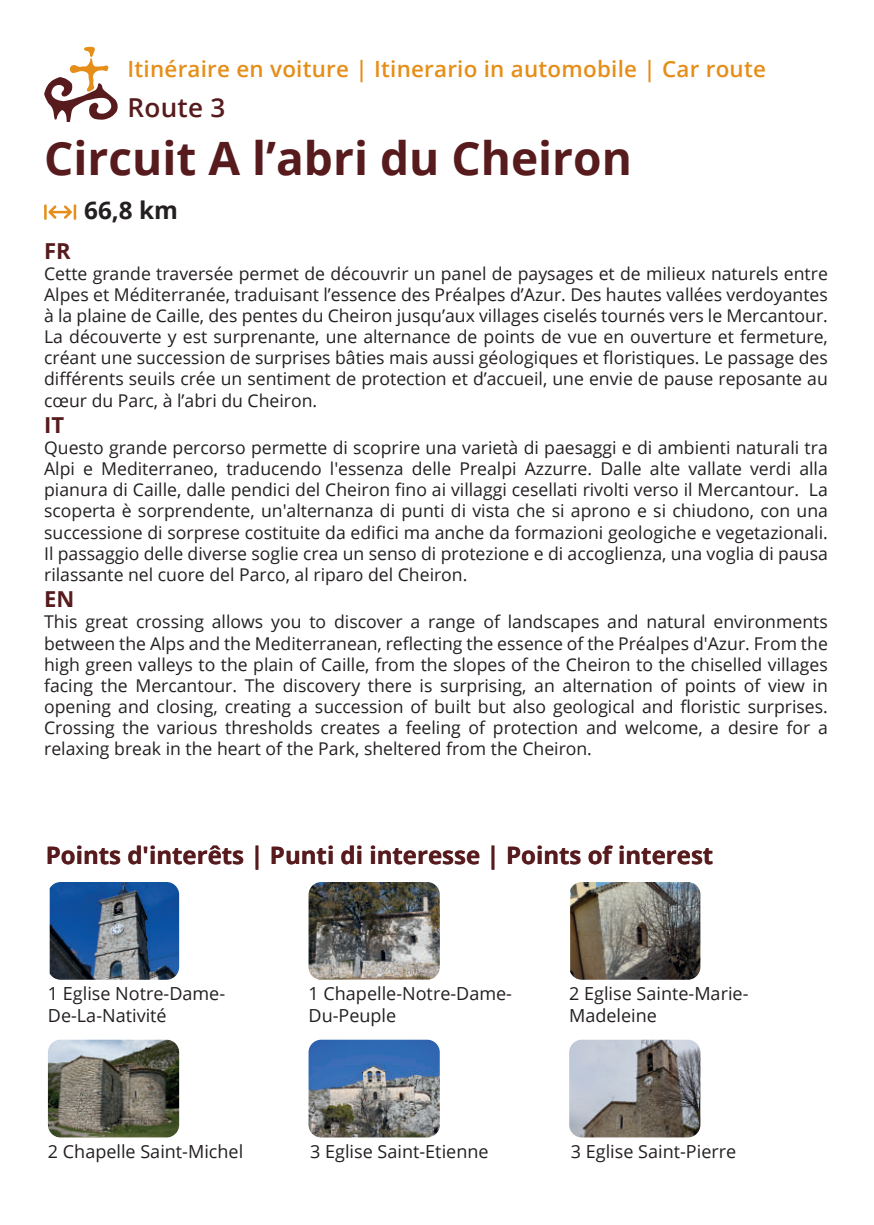
<style>
.page{position:relative;width:874px;height:1225px;background:#fff}
.page>*{position:absolute;margin:0;border:0;box-sizing:border-box;transform-origin:0 0}
.t1{font:700 46px "Open Sans";color:#571b1e}
.t2{font:600 26px "Open Sans";letter-spacing:.01em;color:#571b1e}
.t3{font:700 24.2px "Open Sans";color:#231f20}
.t4{font:700 24px "Open Sans";color:#571b1e}
.t5{font:600 22.4px "Open Sans";letter-spacing:.01em;color:#e58e19}
.t6{font:700 22px "Open Sans";color:#571b1e}
.t7{font:18px/21.6px "Open Sans";color:#231f20}
.t8{font:17.6px/21.2px "Open Sans";color:#231f20;text-align:justify}
</style>
<div class="page">
<img style="left:50px;top:882px;width:129px;height:97px">
<img style="left:48px;top:1039px;width:131px;height:98px">
<img style="left:308px;top:882px;width:131px;height:97px">
<img style="left:570px;top:882px;width:130px;height:97px">
<img style="left:308px;top:1039px;width:131px;height:98px">
<img style="left:569px;top:1039px;width:131px;height:98px">
<svg style="left:44px;top:47px;width:74px;height:74px"></svg>
<svg style="left:44px;top:204px;width:32px;height:16px"></svg>
<p class="t5" style="left:127px;top:54px;width:639px">Itinéraire en voiture | Itinerario in automobile | Car route</p>
<h2 class="t2" style="left:127px;top:90px;width:99px">Route 3</h2>
<h1 class="t1" style="left:44px;top:126px;width:589px">Circuit A l’abri du Cheiron</h1>
<h3 class="t3" style="left:84px;top:193px;width:95px">66,8 km</h3>
<p class="t6" style="left:44px;top:235px;width:28px">FR</p>
<p class="t8" style="left:44px;top:262px;width:784px">Cette grande traversée permet de découvrir un panel de paysages et de milieux naturels entre Alpes et Méditerranée, traduisant l’essence des Préalpes d’Azur. Des hautes vallées verdoyantes à la plaine de Caille, des pentes du Cheiron jusqu’aux villages ciselés tournés vers le Mercantour.<br>La découverte y est surprenante, une alternance de points de vue en ouverture et fermeture, créant une succession de surprises bâties mais aussi géologiques et floristiques. Le passage des différents seuils crée un sentiment de protection et d’accueil, une envie de pause reposante au cœur du Parc, à l’abri du Cheiron.</p>
<p class="t6" style="left:44px;top:409px;width:22px">IT</p>
<p class="t8" style="left:44px;top:436px;width:785px">Questo grande percorso permette di scoprire una varietà di paesaggi e di ambienti naturali tra Alpi e Mediterraneo, traducendo l'essenza delle Prealpi Azzurre. Dalle alte vallate verdi alla pianura di Caille, dalle pendici del Cheiron fino ai villaggi cesellati rivolti verso il Mercantour. La scoperta è sorprendente, un'alternanza di punti di vista che si aprono e si chiudono, con una successione di sorprese costituite da edifici ma anche da formazioni geologiche e vegetazionali.<br>Il passaggio delle diverse soglie crea un senso di protezione e di accoglienza, una voglia di pausa rilassante nel cuore del Parco, al riparo del Cheiron.</p>
<p class="t6" style="left:44px;top:584px;width:32px">EN</p>
<p class="t8" style="left:44px;top:611px;width:784px">This great crossing allows you to discover a range of landscapes and natural environments between the Alps and the Mediterranean, reflecting the essence of the Préalpes d'Azur. From the high green valleys to the plain of Caille, from the slopes of the Cheiron to the chiselled villages facing the Mercantour. The discovery there is surprising, an alternation of points of view in opening and closing, creating a succession of built but also geological and floristic surprises.<br>Crossing the various thresholds creates a feeling of protection and welcome, a desire for a relaxing break in the heart of the Park, sheltered from the Cheiron.</p>
<h3 class="t4" style="left:46px;top:838px;width:668px">Points d'interêts | Punti di interesse | Points of interest</h3>
<p class="t7" style="left:48px;top:982px;width:179px">1 Eglise Notre-Dame-<br>De-La-Nativité</p>
<p class="t7" style="left:308px;top:982px;width:205px">1 Chapelle-Notre-Dame-<br>Du-Peuple</p>
<p class="t7" style="left:569px;top:982px;width:181px">2 Eglise Sainte-Marie-<br>Madeleine</p>
<p class="t7" style="left:48px;top:1139px;width:197px">2 Chapelle Saint-Michel</p>
<p class="t7" style="left:310px;top:1139px;width:180px">3 Eglise Saint-Etienne</p>
<p class="t7" style="left:570px;top:1139px;width:167px">3 Eglise Saint-Pierre</p>
</div>
